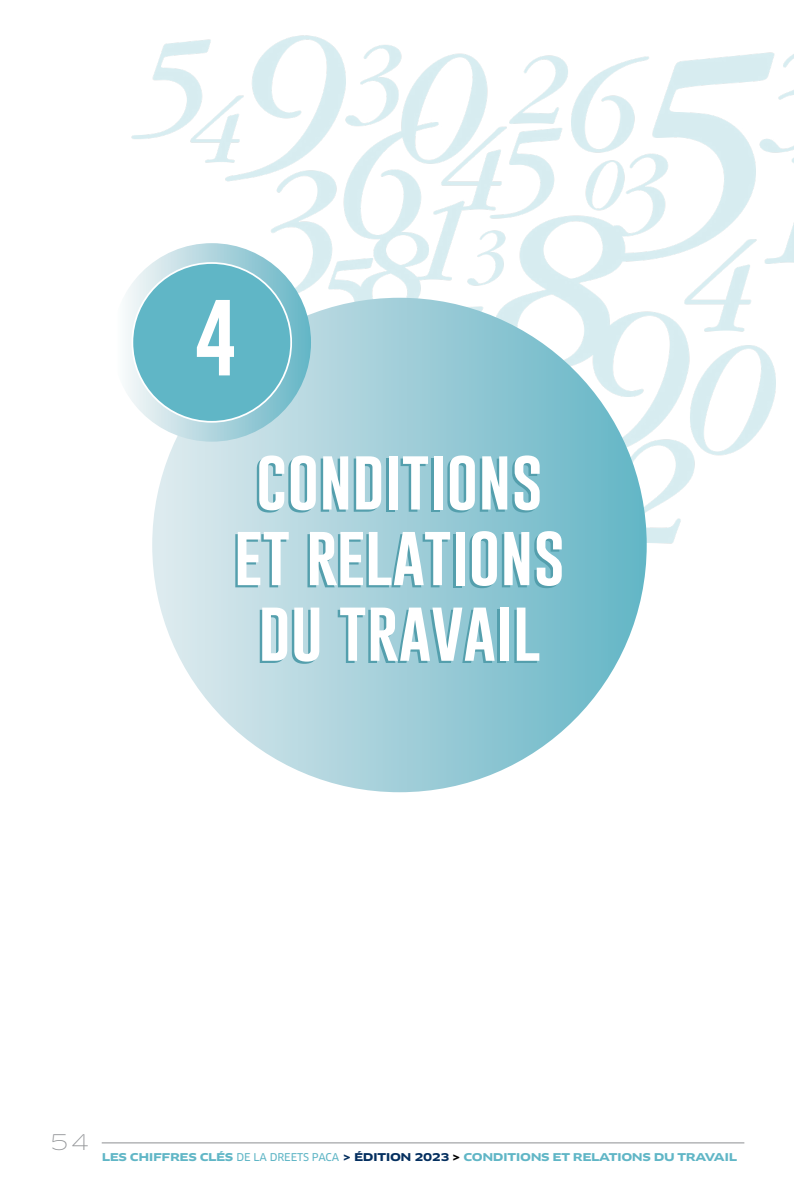
<style>
.page{position:relative;width:794px;height:1191px;background:#fff}
.page>*{position:absolute;margin:0;border:0;box-sizing:border-box;transform-origin:0 0}
.t1{font:78.75px "Gobold";color:#fff}
.t2{font:63px/75.6px "Gobold";color:#fff;text-align:center}
.t3{font:100 21px "Clan OT Extd";color:#939598}
.t4{font:700 10.5px "Clan OT Extd";letter-spacing:-.04em;color:#60b6c6}
.s1{font-family:"Clan OT News";font-weight:400}
.s2{color:#042f5f}
.s3{color:#000}
</style>
<div class="page">
<hr style="left:102px;top:1142px;width:642px;height:1px;background:#939598">
<img style="left:131px;top:35px;width:663px;height:558px">
<div style="left:152px;top:298px;width:494px;height:494px;background:linear-gradient(to right,#e0ebef,#64b5c5);border-radius:247px"></div>
<svg style="left:112px;top:243px;width:199px;height:198px"></svg>
<div style="left:132px;top:263px;width:159px;height:159px;background:#60b6c6;border-radius:50%"></div>
<hr style="left:134px;top:17px;width:2px;height:75px;background:#fff">
<h1 class="t1" style="left:195px;top:287px;width:43px">4</h1>
<h2 class="t2" style="left:234px;top:442px;width:333px">CONDITIONS<br>ET RELATIONS<br>DU TRAVAIL</h2>
<h3 class="t3" style="left:50px;top:1129px;width:42px">54</h3>
<p class="t4" style="left:102px;top:1150px;width:637px">LES CHIFFRES CLÉS <span class="s1">DE LA DREETS PACA</span> <span class="s2">&gt; ÉDITION 2023</span> <span class="s3">&gt;</span> CONDITIONS ET RELATIONS DU TRAVAIL</p>
</div>
